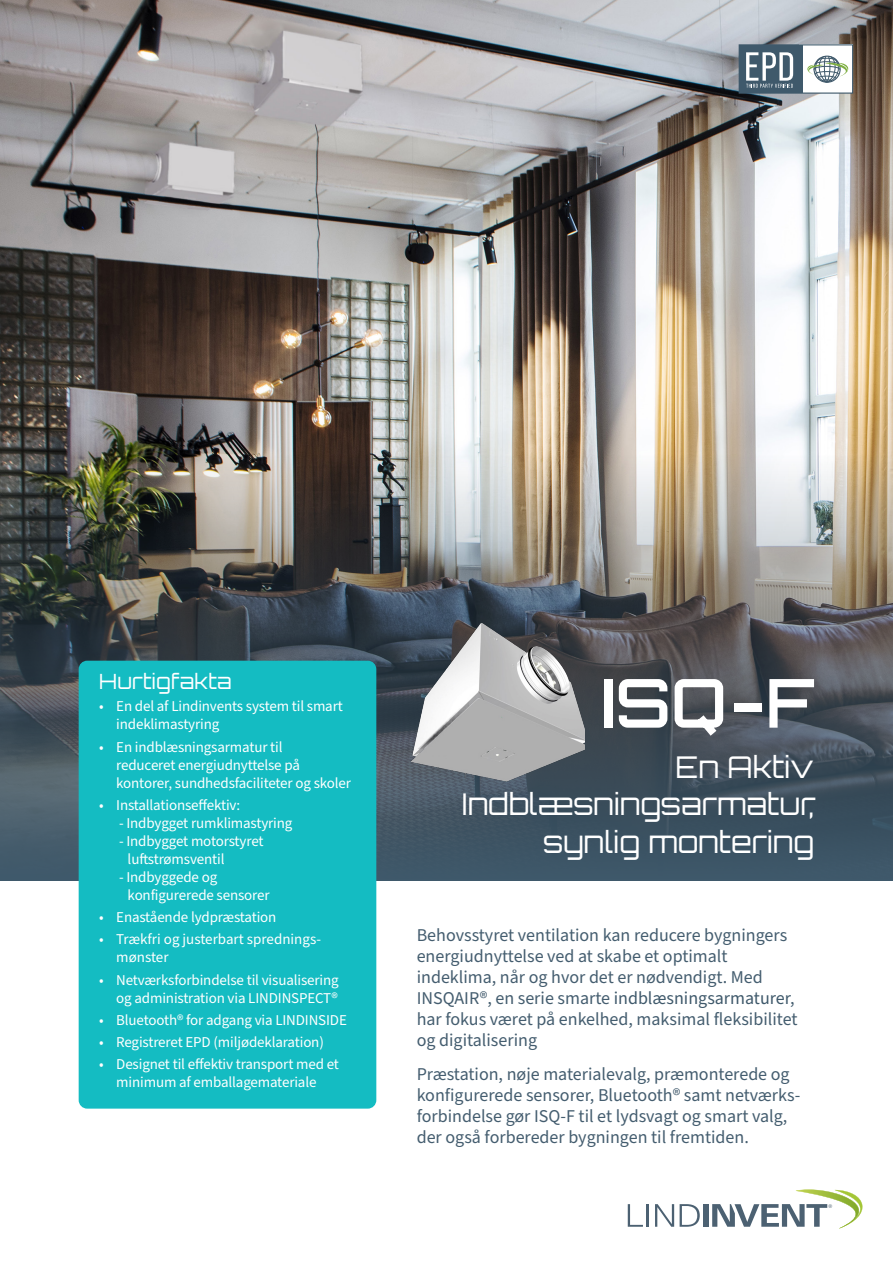
<style>
.page{position:relative;width:893px;height:1263px;background:#fff}
.page>*{position:absolute;margin:0;border:0;box-sizing:border-box;transform-origin:0 0}
.t1{font:600 67.5px "Orbitron";color:#fff}
.t2{font:30px/37.5px "Orbitron";color:#fff;text-align:right}
.Rubrik_1{font:21px "Orbitron";letter-spacing:.01em;color:#fff}
.t3{font:18px/21px "Source Sans Pro";color:#445d6f}
.t4{font:15px/18px "Source Sans Pro";letter-spacing:-.01em;color:#fff}
.t5{font:300 9.45px "Source Sans Pro";color:#4d6172}
.s1{color:#3f596b}
</style>
<div class="page">
<img style="left:0;top:0;width:893px;height:455px">
<img style="left:0;top:455px;width:893px;height:425px">
<div style="left:799px;top:44px;width:54px;height:49px;background:#fff"></div>
<div style="left:739px;top:45px;width:64px;height:48px;background:#3f596b"></div>
<div style="left:739px;top:44px;width:114px;height:50px;border:1px solid #3f596b"></div>
<svg style="left:746px;top:52px;width:47px;height:36px"></svg>
<div style="left:813px;top:56px;width:28px;height:27px;border:1px solid #3f596b;border-radius:50%"></div>
<svg style="left:807px;top:56px;width:42px;height:26px"></svg>
<img style="left:411px;top:620px;width:174px;height:162px">
<svg style="left:628px;top:1204px;width:15px;height:23px"></svg>
<hr style="left:647px;top:1204px;width:2px;height:23px;background:#4c6172">
<svg style="left:655px;top:1204px;width:19px;height:23px"></svg>
<svg style="left:680px;top:1204px;width:20px;height:23px"></svg>
<div style="left:703px;top:1204px;width:5px;height:23px;background:#4c6172"></div>
<svg style="left:712px;top:1189px;width:151px;height:39px"></svg>
<div style="left:79px;top:661px;width:297px;height:447px;background:#14bcc2;border-radius:9px"></div>
<p class="Rubrik_1" style="left:99px;top:669px;width:134px">Hurtigfakta</p>
<p class="t4" style="left:116px;top:698px;width:228px;text-indent:-17px">• En del af Lindinvents system til smart indeklimastyring</p>
<p class="t4" style="left:116px;top:738px;width:236px;text-indent:-17px">• En indblæsningsarmatur til<br>reduceret energiudnyttelse på kontorer, sundhedsfaciliteter og skoler</p>
<p class="t4" style="left:99px;top:796px;width:142px">• Installationseffektiv:</p>
<p class="t4" style="left:119px;top:814px;width:175px">- Indbygget rumklimastyring</p>
<p class="t4" style="left:128px;top:832px;width:137px;text-indent:-9px">- Indbygget motorstyret luftstrømsventil</p>
<p class="t4" style="left:128px;top:868px;width:144px;text-indent:-9px">- Indbyggede og konfigurerede sensorer</p>
<p class="t4" style="left:99px;top:909px;width:179px">• Enastående lydpræstation</p>
<p class="t4" style="left:116px;top:931px;width:206px;text-indent:-17px">• Trækfri og justerbart sprednings&shy;mønster</p>
<p class="t4" style="left:99px;top:971px;width:241px;text-align:right">• Netværksforbindelse til visualisering og administration via LINDINSPECT®</p>
<p class="t4" style="left:99px;top:1011px;width:249px">• Bluetooth® for adgang via LINDINSIDE</p>
<p class="t4" style="left:99px;top:1034px;width:226px">• Registreret EPD (miljødeklaration)</p>
<p class="t4" style="left:99px;top:1056px;width:241px;text-align:center">• Designet til effektiv transport med et minimum af emballagemateriale</p>
<p class="t1" style="left:601px;top:661px;width:215px">ISQ-F</p>
<p class="t2" style="left:676px;top:748px;width:140px">En Aktiv</p>
<p class="t2" style="left:461px;top:786px;width:356px">Indblæsningsarmatur, synlig montering</p>
<p class="t3" style="left:417px;top:925px;width:382px">Behovsstyret ventilation kan reducere bygningers energiudnyttelse ved at skabe et optimalt indeklima, når og hvor det er nødvendigt. Med INSQAIR®, en serie smarte <span class="s1">indblæsningsarmaturer</span>, har fokus været på enkelhed, maksimal fleksibilitet og digitalisering</p>
<p class="t3" style="left:417px;top:1064px;width:385px">Præstation, nøje materialevalg, præmonterede og konfigurerede sensorer, Bluetooth® samt netværks&shy;forbindelse gør ISQ-F til et lydsvagt og smart valg, der også forbereder bygningen til fremtiden.</p>
<p class="t5" style="left:828px;top:1202px;width:5px">®</p>
</div>
